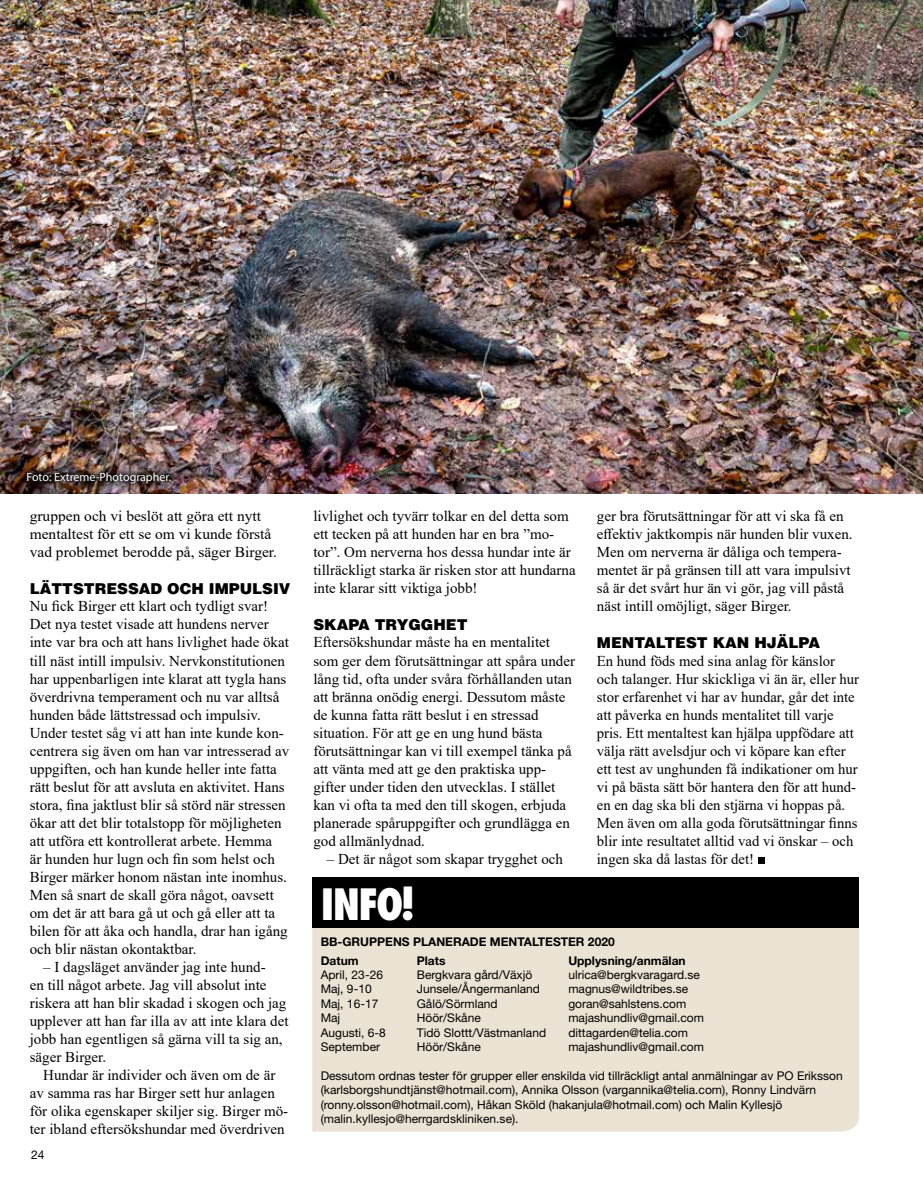
<style>
.page{position:relative;width:923px;height:1191px;background:#fff}
.page>*{position:absolute;margin:0;border:0;box-sizing:border-box;transform-origin:0 0}
.t1{font:800 condensed 42px "Futura";color:#fff}
.t2{font:15px/18px "Times New Roman";color:#000}
.t3{font:900 15px "Helvetica";color:#000}
.t4{font:12px/14.4px "Helvetica Neue";color:#000}
.t5{font:700 12px/18.6px "Helvetica Neue";color:#000}
.t6{font:12px "Myriad Pro";color:#fff}
</style>
<div class="page">
<div style="left:758px;top:856px;width:6px;height:7px;background:#000"></div>
<div style="left:312px;top:928px;width:547px;height:203px;background:#eae2d2"></div>
<div style="left:312px;top:877px;width:547px;height:51px;background:#000"></div>
<img style="left:0;top:0;width:923px;height:493px">
<div style="left:19px;top:464px;width:159px;height:27px;background:#000;opacity:.75"></div>
<p class="t6" style="left:27px;top:469px;width:146px">Foto: Extreme-Photographer.</p>
<p class="t2" style="left:30px;top:507px;width:249px">gruppen och vi beslöt att göra ett nytt mentaltest för ett se om vi kunde förstå vad problemet berodde på, säger Birger.</p>
<p class="t3" style="left:30px;top:579px;width:262px">LÄTTSTRESSAD OCH IMPULSIV</p>
<p class="t2" style="left:30px;top:597px;width:261px">Nu fick Birger ett klart och tydligt svar!<br>Det nya testet visade att hundens nerver inte var bra och att hans livlighet hade ökat till näst intill impulsiv. Nervkonstitutionen har uppenbarligen inte klarat att tygla hans överdrivna temperament och nu var alltså hunden både lättstressad och impulsiv.<br>Under testet såg vi att han inte kunde kon&shy;centrera sig även om han var intresserad av uppgiften, och han kunde heller inte fatta rätt beslut för att avsluta en aktivitet. Hans stora, fina jaktlust blir så störd när stressen ökar att det blir totalstopp för möjligheten att utföra ett kontrollerat arbete. Hemma<br>är hunden hur lugn och fin som helst och Birger märker honom nästan inte inomhus.<br>Men så snart de skall göra något, oavsett om det är att bara gå ut och gå eller att ta bilen för att åka och handla, drar han igång och blir nästan okontaktbar.</p>
<p class="t2" style="left:30px;top:957px;width:260px;text-indent:14px">– I dagsläget använder jag inte hund-<br>en till något arbete. Jag vill absolut inte riskera att han blir skadad i skogen och jag upplever att han far illa av att inte klara det jobb han egentligen så gärna vill ta sig an, säger Birger.</p>
<p class="t2" style="left:30px;top:1065px;width:260px;text-indent:14px">Hundar är individer och även om de är av samma ras har Birger sett hur anlagen för olika egenskaper skiljer sig. Birger mö&shy;ter ibland eftersökshundar med överdriven</p>
<p class="t4" style="left:31px;top:1147px;width:15px">24</p>
<p class="t2" style="left:313px;top:507px;width:264px">livlighet och tyvärr tolkar en del detta som ett tecken på att hunden har en bra ”mo&shy;tor”. Om nerverna hos dessa hundar inte är tillräckligt starka är risken stor att hundarna inte klarar sitt viktiga jobb!</p>
<p class="t3" style="left:313px;top:615px;width:156px">SKAPA TRYGGHET</p>
<p class="t2" style="left:313px;top:633px;width:263px">Eftersökshundar måste ha en mentalitet som ger dem förutsättningar att spåra under lång tid, ofta under svåra förhållanden utan att bränna onödig energi. Dessutom måste de kunna fatta rätt beslut i en stressad situation. För att ge en ung hund bästa förutsättningar kan vi till exempel tänka på att vänta med att ge den praktiska upp&shy;gifter under tiden den utvecklas. I stället kan vi ofta ta med den till skogen, erbjuda planerade spåruppgifter och grundlägga en god allmänlydnad.</p>
<p class="t2" style="left:327px;top:849px;width:238px">– Det är något som skapar trygghet och</p>
<h1 class="t1" style="left:321px;top:877px;width:95px">INFO!</h1>
<p class="t2" style="left:597px;top:507px;width:257px">ger bra förutsättningar för att vi ska få en effektiv jaktkompis när hunden blir vuxen.<br>Men om nerverna är dåliga och tempera&shy;mentet är på gränsen till att vara impulsivt så är det svårt hur än vi gör, jag vill påstå näst intill omöjligt, säger Birger.</p>
<p class="t3" style="left:597px;top:633px;width:225px">MENTALTEST KAN HJÄLPA</p>
<p class="t2" style="left:597px;top:651px;width:264px">En hund föds med sina anlag för känslor och talanger. Hur skickliga vi än är, eller hur stor erfarenhet vi har av hundar, går det inte att påverka en hunds mentalitet till varje pris. Ett mentaltest kan hjälpa uppfödare att välja rätt avelsdjur och vi köpare kan efter ett test av unghunden få indikationer om hur vi på bästa sätt bör hantera den för att hund&shy;en en dag ska bli den stjärna vi hoppas på.<br>Men även om alla goda förutsättningar finns blir inte resultatet alltid vad vi önskar – och ingen ska då lastas för det!</p>
<p class="t5" style="left:321px;top:932px;width:295px">BB-GRUPPENS PLANERADE MENTALTESTER 2020<br>Datum</p>
<p class="t5" style="left:417px;top:950px;width:30px">Plats</p>
<p class="t5" style="left:568px;top:950px;width:119px">Upplysning/anmälan</p>
<p class="t4" style="left:321px;top:967px;width:64px">April, 23-26</p>
<p class="t4" style="left:417px;top:967px;width:117px">Bergkvara gård/Växjö</p>
<p class="t4" style="left:568px;top:967px;width:133px">ulrica@bergkvaragard.se</p>
<p class="t4" style="left:321px;top:981px;width:52px">Maj, 9-10</p>
<p class="t4" style="left:417px;top:981px;width:125px">Junsele/Ångermanland</p>
<p class="t4" style="left:568px;top:981px;width:121px">magnus@wildtribes.se</p>
<p class="t4" style="left:321px;top:996px;width:59px">Maj, 16-17</p>
<p class="t4" style="left:417px;top:996px;width:82px">Gålö/Sörmland</p>
<p class="t4" style="left:568px;top:996px;width:120px">goran@sahlstens.com</p>
<p class="t4" style="left:321px;top:1010px;width:21px">Maj</p>
<p class="t4" style="left:417px;top:1010px;width:65px">Höör/Skåne</p>
<p class="t4" style="left:568px;top:1010px;width:137px">majashundliv@gmail.com</p>
<p class="t4" style="left:321px;top:1025px;width:67px">Augusti, 6-8</p>
<p class="t4" style="left:417px;top:1025px;width:131px">Tidö Slottt/Västmanland</p>
<p class="t4" style="left:568px;top:1025px;width:121px">dittagarden@telia.com</p>
<p class="t4" style="left:321px;top:1039px;width:61px">September</p>
<p class="t4" style="left:417px;top:1039px;width:65px">Höör/Skåne</p>
<p class="t4" style="left:568px;top:1039px;width:137px">majashundliv@gmail.com</p>
<p class="t4" style="left:321px;top:1068px;width:523px">Dessutom ordnas tester för grupper eller enskilda vid tillräckligt antal anmälningar av PO Eriksson (karlsborgshundtjänst@hotmail.com), Annika Olsson (vargannika@telia.com), Ronny Lindvärn (ronny.olsson@hotmail.com), Håkan Sköld (hakanjula@hotmail.com) och Malin Kyllesjö (malin.kyllesjo@herrgardskliniken.se).</p>
</div>
